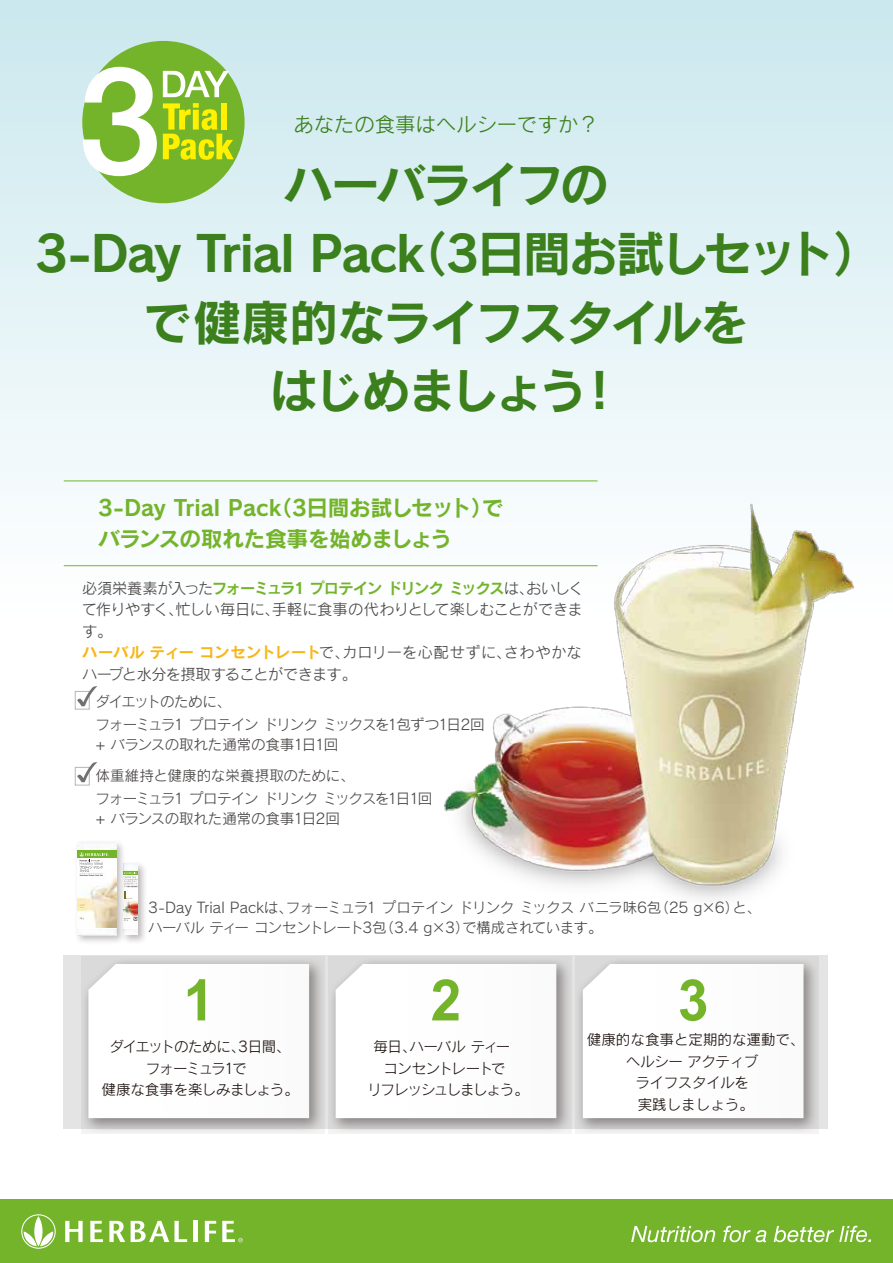
<style>
.page{position:relative;width:893px;height:1263px;background:#fff}
.page>*{position:absolute;margin:0;border:0;box-sizing:border-box;transform-origin:0 0}
.t1{font:48.75px/68.8px "Rodin CID B";letter-spacing:-.055em;color:#3b801c;text-align:center}
.t2{font:21.75px/30.8px "Rodin CID B";letter-spacing:-.03em;color:#74b42b}
.t3{font:20.4px "Rodin CID M";color:#3b801c}
.t4{font:15.3px/21.5px "Rodin CID M";letter-spacing:-.03em;color:#4c4948}
.t5{font:15.3px "Rodin CID B";letter-spacing:-.085em;color:#74b42b}
.t6{font:14.55px/22.5px "Rodin CID M";letter-spacing:-.045em;color:#4c4948}
.t7{font:14.55px/21.5px "Rodin CID M";letter-spacing:-.05em;color:#221815;text-align:center}
.t8{font:14.55px/21.5px "Rodin CID M";color:#221815;text-align:center}
.t9{font:14.55px/22.5px "Rodin CID M";letter-spacing:-.085em;color:#4c4948}
.t10{font:14.55px "Rodin CID M";letter-spacing:-.085em;color:#221815}
.t11{font:14.55px "Rodin CID M";letter-spacing:-.02em;color:#4c4948}
.s1{font-family:"Rodin CID M";color:#4c4948}
.s2{font-family:"Rodin CID B";color:#f8b615}
</style>
<div class="page">
<div style="left:0;top:0;width:893px;height:631px;background:linear-gradient(to bottom,#cbe8ee,#fff)"></div>
<div style="left:64px;top:956px;width:764px;height:173px;background:#e4e4e4"></div>
<svg style="left:81px;top:957px;width:244px;height:177px"></svg>
<div style="left:88px;top:964px;width:221px;height:154px;background:#fefefe"></div>
<svg style="left:328px;top:975px;width:244px;height:159px"></svg>
<div style="left:336px;top:975px;width:220px;height:143px;background:#fefefe"></div>
<svg style="left:576px;top:975px;width:243px;height:159px"></svg>
<div style="left:583px;top:975px;width:220px;height:143px;background:#fefefe"></div>
<img style="left:314px;top:441px;width:564px;height:534px">
<div style="left:75px;top:767px;width:15px;height:18px;border:1px solid #b5b6b6"></div>
<svg style="left:77px;top:762px;width:20px;height:20px"></svg>
<div style="left:75px;top:691px;width:15px;height:18px;border:1px solid #b5b6b6"></div>
<svg style="left:77px;top:686px;width:20px;height:20px"></svg>
<hr style="left:64px;top:481px;width:534px;height:1px;background:#74b42b">
<hr style="left:64px;top:565px;width:534px;height:1px;background:#74b42b">
<div style="left:82px;top:41px;width:163px;height:162px;background:#74b42b;border-radius:50%"></div>
<svg style="left:83px;top:67px;width:74px;height:109px"></svg>
<svg style="left:163px;top:71px;width:66px;height:26px"></svg>
<svg style="left:163px;top:103px;width:71px;height:57px"></svg>
<div style="left:221px;top:103px;width:6px;height:26px;background:#fff100"></div>
<img style="left:63px;top:842px;width:98px;height:120px">
<img style="left:77px;top:843px;width:39px;height:92px">
<svg style="left:77px;top:858px;width:39px;height:71px"></svg>
<div style="left:77px;top:851px;width:39px;height:7px;background:#74b42b"></div>
<img style="left:77px;top:869px;width:39px;height:58px">
<svg style="left:80px;top:904px;width:4px;height:4px"></svg>
<svg style="left:79px;top:852px;width:30px;height:24px"></svg>
<div style="left:0;top:1199px;width:893px;height:64px;background:#74b42b"></div>
<svg style="left:65px;top:1221px;width:18px;height:21px"></svg>
<svg style="left:90px;top:1221px;width:13px;height:21px"></svg>
<svg style="left:109px;top:1221px;width:16px;height:21px"></svg>
<svg style="left:131px;top:1221px;width:56px;height:21px"></svg>
<hr style="left:193px;top:1221px;width:4px;height:21px;background:#fff">
<svg style="left:205px;top:1221px;width:11px;height:21px"></svg>
<svg style="left:222px;top:1221px;width:21px;height:21px"></svg>
<svg style="left:21px;top:1214px;width:35px;height:35px"></svg>
<svg style="left:631px;top:1226px;width:84px;height:16px"></svg>
<svg style="left:723px;top:1226px;width:43px;height:16px"></svg>
<svg style="left:774px;top:1226px;width:97px;height:16px"></svg>
<h3 class="t3" style="left:293px;top:111px;width:306px">あなたの食事はヘルシーですか？</h3>
<h1 class="t1" style="left:35px;top:148px;width:848px">ハーバライフの<br>3-Day Trial Pack（3日間お試しセット）で健康的なライフスタイルを<br>はじめましょう！</h1>
<h2 class="t2" style="left:98px;top:492px;width:407px">3-Day Trial Pack（3日間お試しセット）でバランスの取れた食事を始めましょう</h2>
<p class="t5" style="left:82px;top:578px;width:503px"><span class="s1">必須栄養素が入った</span>フォーミュラ1 プロテイン ドリンク ミックス<span class="s1">は、おいしく</span></p>
<p class="t4" style="left:82px;top:598px;width:502px">て作りやすく、忙しい毎日に、手軽に食事の代わりとして楽しむことができます。<br><span class="s2">ハーバル ティー コンセントレート</span>で、カロリーを心配せずに、さわやかなハーブと水分を摂取することができます。</p>
<p class="t9" style="left:96px;top:690px;width:405px">ダイエットのために、<br>フォーミュラ1 プロテイン ドリンク ミックスを1包ずつ1日2回　</p>
<p class="t6" style="left:96px;top:733px;width:244px">+ バランスの取れた通常の食事1日1回</p>
<p class="t6" style="left:96px;top:764px;width:353px">体重維持と健康的な栄養摂取のために、<br>フォーミュラ1 プロテイン ドリンク ミックスを1日1回　</p>
<p class="t11" style="left:96px;top:809px;width:246px">+ バランスの取れた通常の食事1日2回</p>
<p class="t6" style="left:148px;top:897px;width:615px;line-height:20.5px">3-Day Trial Packは、フォーミュラ1 プロテイン ドリンク ミックス バニラ味6包（25 g×6）と、ハーバル ティー コンセントレート3包（3.4 g×3）で構成されています。</p>
<p class="t7" style="left:101px;top:1036px;width:199px">ダイエットのために、3日間、フォーミュラ1で<br>健康な食事を楽しみましょう。</p>
<p class="t7" style="left:374px;top:1036px;width:138px">毎日、ハーバル ティー</p>
<p class="t10" style="left:384px;top:1059px;width:123px">コンセントレートで</p>
<p class="t10" style="left:367px;top:1081px;width:163px">リフレッシュしましょう。</p>
<p class="t8" style="left:587px;top:1029px;width:219px">健康的な食事と定期的な運動で、ヘルシー アクティブ<br>ライフスタイルを<br>実践しましょう。</p>
</div>
